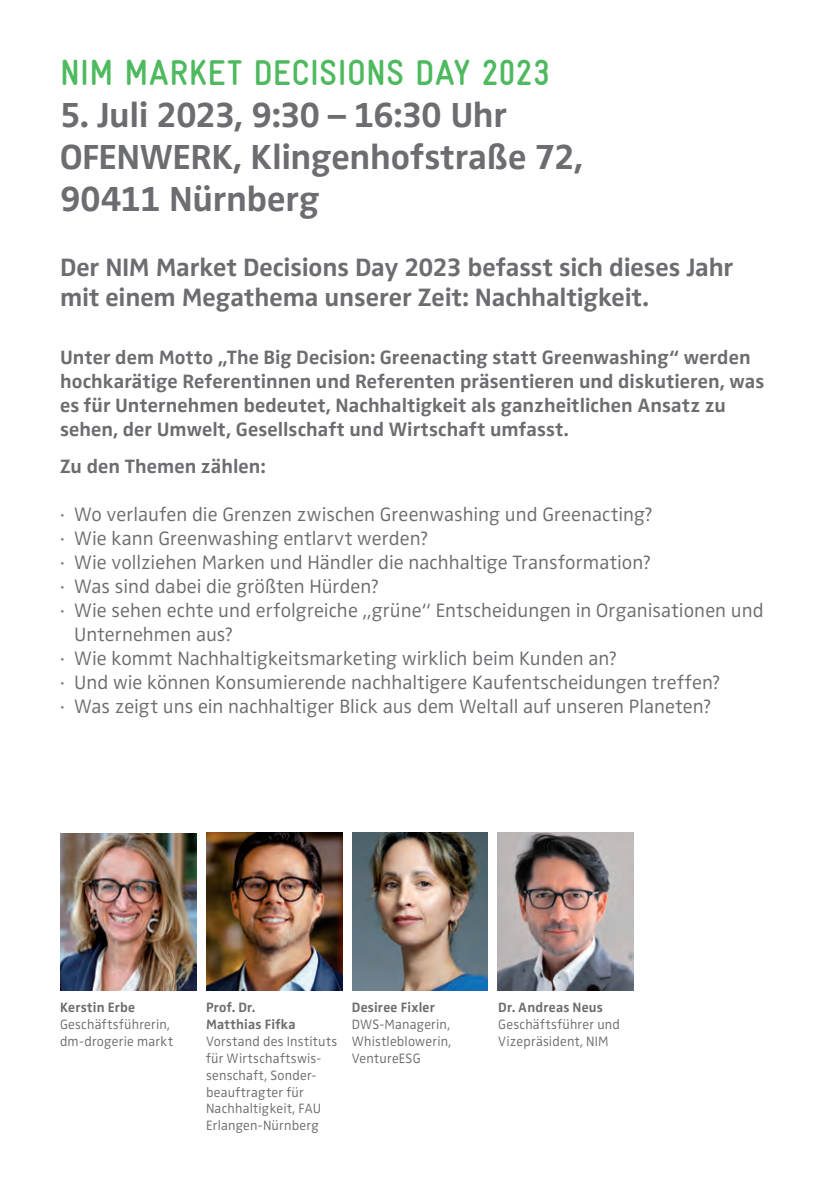
<style>
.page{position:relative;width:840px;height:1191px;background:#fff}
.page>*{position:absolute;margin:0;border:0;box-sizing:border-box;transform-origin:0 0}
.t1{font:700 36px/42px "Zwo OT";letter-spacing:-.01em;color:#6c6d70}
.t2{font:700 condensed 36px "Gravur";letter-spacing:.01em;color:#4eb95e}
.t3{font:700 26px/30px "Zwo OT";letter-spacing:-.005em;color:#6c6d70}
.t4{font:300 20px "Zwo OT";color:#6c6d70}
.t5{font:700 20px/24px "Zwo OT";letter-spacing:.005em;color:#6c6d70}
.t6{font:300 14px/16.8px "Zwo OT";letter-spacing:.015em;color:#6c6d70}
.t7{font:700 14px/16.8px "Zwo OT";letter-spacing:.015em;color:#6c6d70}
</style>
<div class="page">
<img style="left:206px;top:833px;width:136px;height:157px">
<img style="left:60px;top:833px;width:136px;height:157px">
<img style="left:352px;top:833px;width:135px;height:157px">
<img style="left:497px;top:833px;width:136px;height:157px">
<h1 class="t2" style="left:60px;top:53px;width:490px">NIM MARKET DECISIONS DAY 2023</h1>
<h1 class="t1" style="left:60px;top:95px;width:524px">5. Juli 2023, 9:30 – 16:30 Uhr<br>OFENWERK, Klingenhofstraße 72,<br>90411 Nürnberg</h1>
<h2 class="t3" style="left:60px;top:253px;width:674px">Der NIM Market Decisions Day 2023 befasst sich dieses Jahr mit einem Megathema unserer Zeit: Nachhaltigkeit.</h2>
<p class="t5" style="left:60px;top:346px;width:705px">Unter dem Motto „The Big Decision: Greenacting statt Greenwashing“ werden hochkarätige Referentinnen und Referenten präsentieren und diskutieren, was es für Unternehmen bedeutet, Nachhaltigkeit als ganzheitlichen Ansatz zu sehen, der Umwelt, Gesellschaft und Wirtschaft umfasst.</p>
<p class="t5" style="left:60px;top:455px;width:207px">Zu den Themen zählen:</p>
<p class="t4" style="left:60px;top:503px;width:594px">· Wo verlaufen die Grenzen zwischen Greenwashing und Greenacting?</p>
<p class="t4" style="left:60px;top:527px;width:369px">· Wie kann Greenwashing entlarvt werden?</p>
<p class="t4" style="left:60px;top:551px;width:592px">· Wie vollziehen Marken und Händler die nachhaltige Transformation?</p>
<p class="t4" style="left:60px;top:575px;width:320px">· Was sind dabei die größten Hürden?</p>
<p class="t4" style="left:60px;top:599px;width:704px">· Wie sehen echte und erfolgreiche „grüne“ Entscheidungen in Organisationen und</p>
<p class="t4" style="left:74px;top:623px;width:161px">Unternehmen aus?</p>
<p class="t4" style="left:60px;top:647px;width:558px">· Wie kommt Nachhaltigkeitsmarketing wirklich beim Kunden an?</p>
<p class="t4" style="left:60px;top:671px;width:661px">· Und wie können Konsumierende nachhaltigere Kaufentscheidungen treffen?</p>
<p class="t4" style="left:60px;top:695px;width:652px">· Was zeigt uns ein nachhaltiger Blick aus dem Weltall auf unseren Planeten?</p>
<p class="t7" style="left:60px;top:999px;width:77px">Kerstin Erbe</p>
<p class="t6" style="left:60px;top:1016px;width:114px">Geschäftsführerin, dm-drogerie markt</p>
<p class="t7" style="left:206px;top:999px;width:91px">Prof. Dr.<br>Matthias Fifka</p>
<p class="t6" style="left:206px;top:1033px;width:133px">Vorstand des Instituts für Wirtschaftswis&shy;senschaft, Sonder&shy;beauftragter für<br>Nachhaltigkeit, FAU<br>Erlangen-Nürnberg</p>
<p class="t7" style="left:351px;top:999px;width:84px">Desiree Fixler</p>
<p class="t6" style="left:351px;top:1016px;width:101px;text-align:justify">DWS-Managerin, Whistleblowerin, VentureESG</p>
<p class="t7" style="left:498px;top:999px;width:106px">Dr. Andreas Neus</p>
<p class="t6" style="left:498px;top:1016px;width:123px">Geschäftsführer und<br>Vizepräsident, NIM</p>
</div>
